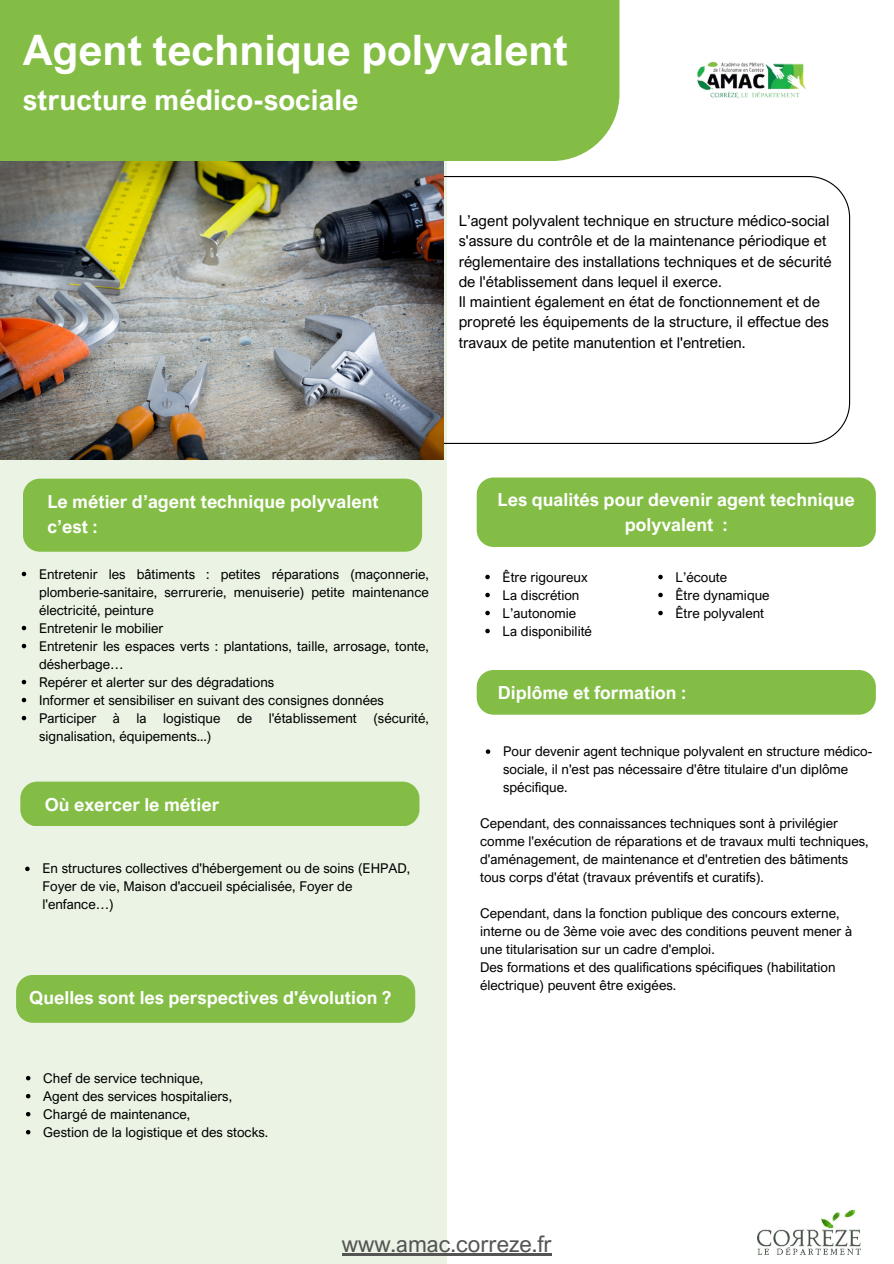
<style>
.page{position:relative;width:894px;height:1264px;background:#fff}
.page>*{position:absolute;margin:0;border:0;box-sizing:border-box;transform-origin:0 0}
.t1{font:700 42px "Arial Nova";color:#fff}
.t2{font:700 28.5px "Arial Nova";color:#fff}
.t3{font:22.5px "Arial Nova";color:#545454}
.t4{font:700 18px/24.8px "Arial Nova";color:#fff}
.t5{font:15px/20.2px "Arial Nova";color:#000}
.t6{font:13.5px/18px "Arial Nova";color:#000}
</style>
<div class="page">
<div style="left:0;top:0;width:446px;height:1263px;background:#ebf4e4"></div>
<div style="left:0;top:0;width:619px;height:161px;background:#83bd45"></div>
<img style="left:757px;top:1209px;width:103px;height:45px">
<svg style="left:443px;top:176px;width:406px;height:268px"></svg>
<img style="left:0;top:161px;width:443px;height:298px">
<svg style="left:22px;top:571px;width:4px;height:5px"></svg>
<svg style="left:22px;top:625px;width:4px;height:5px"></svg>
<svg style="left:22px;top:643px;width:4px;height:5px"></svg>
<svg style="left:22px;top:679px;width:4px;height:5px"></svg>
<svg style="left:22px;top:697px;width:4px;height:5px"></svg>
<svg style="left:22px;top:715px;width:4px;height:5px"></svg>
<svg style="left:25px;top:866px;width:5px;height:5px"></svg>
<svg style="left:26px;top:1075px;width:4px;height:5px"></svg>
<svg style="left:26px;top:1093px;width:4px;height:5px"></svg>
<svg style="left:26px;top:1111px;width:4px;height:5px"></svg>
<svg style="left:26px;top:1130px;width:4px;height:4px"></svg>
<svg style="left:485px;top:574px;width:4px;height:5px"></svg>
<svg style="left:485px;top:592px;width:4px;height:5px"></svg>
<svg style="left:485px;top:610px;width:4px;height:5px"></svg>
<svg style="left:485px;top:628px;width:4px;height:5px"></svg>
<svg style="left:658px;top:574px;width:4px;height:5px"></svg>
<svg style="left:658px;top:592px;width:4px;height:5px"></svg>
<svg style="left:658px;top:610px;width:4px;height:5px"></svg>
<svg style="left:485px;top:749px;width:5px;height:4px"></svg>
<div style="left:20px;top:781px;width:399px;height:45px;background:#83bd45"></div>
<div style="left:23px;top:478px;width:399px;height:73px;background:#83bd45"></div>
<div style="left:16px;top:975px;width:399px;height:47px;background:#83bd45"></div>
<div style="left:476px;top:477px;width:399px;height:70px;background:#83bd45"></div>
<div style="left:476px;top:670px;width:399px;height:44px;background:#83bd45"></div>
<img style="left:697px;top:61px;width:109px;height:38px">
<hr style="left:342px;top:1253px;width:209px;height:2px;background:#545454">
<h1 class="t1" style="left:23px;top:26px;width:546px">Agent technique polyvalent</h1>
<h2 class="t2" style="left:23px;top:84px;width:337px">structure médico-sociale</h2>
<p class="t5" style="left:458px;top:211px;width:374px">L’agent polyvalent technique en structure médico-social s'assure du contrôle et de la maintenance périodique et réglementaire des installations techniques et de sécurité de l'établissement dans lequel il exerce.<br>Il maintient également en état de fonctionnement et de propreté les équipements de la structure, il effectue des travaux de petite manutention et l'entretien.</p>
<h3 class="t4" style="left:47px;top:489px;width:333px">Le métier d’agent technique polyvalent c’est :</h3>
<p class="t6" style="left:39px;top:564px;width:391px">Entretenir les bâtiments : petites réparations (maçonnerie, plomberie-sanitaire, serrurerie, menuiserie) petite maintenance électricité, peinture<br>Entretenir le mobilier<br>Entretenir les espaces verts : plantations, taille, arrosage, tonte, désherbage…<br>Repérer et alerter sur des dégradations<br>Informer et sensibiliser en suivant des consignes données Participer à la logistique de l'établissement (sécurité, signalisation, équipements...)</p>
<h3 class="t4" style="left:45px;top:791px;width:176px">Où exercer le métier</h3>
<p class="t6" style="left:42px;top:859px;width:369px">En structures collectives d'hébergement ou de soins (EHPAD,<br>Foyer de vie, Maison d'accueil spécialisée, Foyer de l'enfance…)</p>
<h3 class="t4" style="left:29px;top:985px;width:364px">Quelles sont les perspectives d'évolution ?</h3>
<p class="t6" style="left:43px;top:1068px;width:226px">Chef de service technique,<br>Agent des services hospitaliers,<br>Chargé de maintenance,<br>Gestion de la logistique et des stocks.</p>
<h3 class="t4" style="left:497px;top:487px;width:358px;text-align:center">Les qualités pour devenir agent technique polyvalent :</h3>
<p class="t6" style="left:502px;top:567px;width:91px">Être rigoureux<br>La discrétion<br>L’autonomie<br>La disponibilité</p>
<p class="t6" style="left:675px;top:567px;width:95px">L’écoute<br>Être dynamique<br>Être polyvalent</p>
<h3 class="t4" style="left:498px;top:680px;width:190px">Diplôme et formation :</h3>
<p class="t6" style="left:503px;top:742px;width:370px">Pour devenir agent technique polyvalent en structure médico&shy;sociale, il n'est pas nécessaire d'être titulaire d'un diplôme spécifique.</p>
<p class="t6" style="left:480px;top:814px;width:390px">Cependant, des connaissances techniques sont à privilégier comme l'exécution de réparations et de travaux multi techniques, d'aménagement, de maintenance et d'entretien des bâtiments tous corps d'état (travaux préventifs et curatifs).</p>
<p class="t6" style="left:480px;top:904px;width:373px">Cependant, dans la fonction publique des concours externe, interne ou de 3ème voie avec des conditions peuvent mener à une titularisation sur un cadre d'emploi.<br>Des formations et des qualifications spécifiques (habilitation électrique) peuvent être exigées.</p>
<h3 class="t3" style="left:342px;top:1230px;width:211px">www.amac.correze.fr</h3>
</div>
